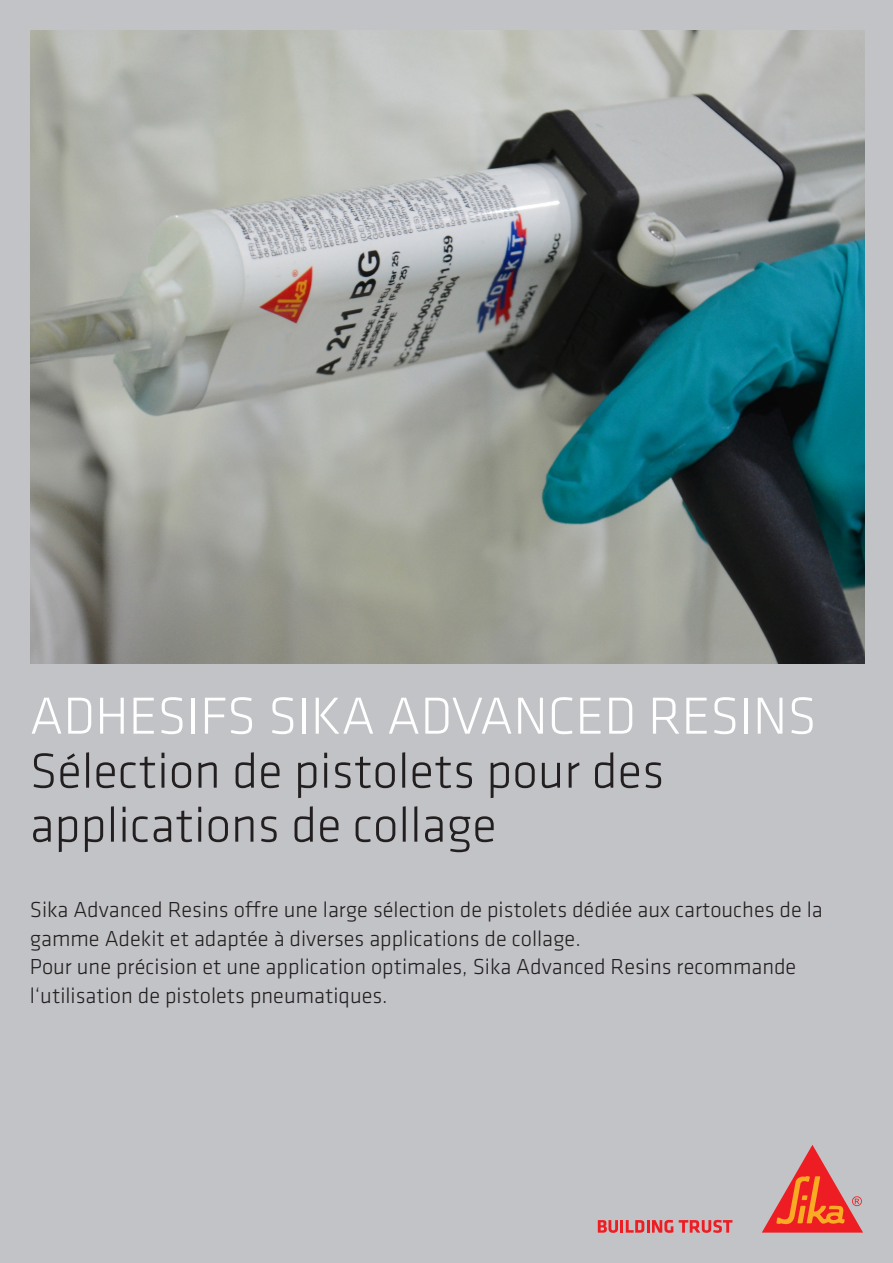
<style>
.page{position:relative;width:893px;height:1263px;background:#c2c3c6}
.page>*{position:absolute;margin:0;border:0;box-sizing:border-box;transform-origin:0 0}
.Head{font:300 54px "Klavika";color:#fff}
.Head-2{font:300 51px "Klavika";color:#231f20}
.Überschrift{font:300 22.5px "Klavika";color:#231f20}
</style>
<div class="page">
<svg style="left:598px;top:1220px;width:75px;height:13px"></svg>
<svg style="left:679px;top:1220px;width:53px;height:13px"></svg>
<svg style="left:762px;top:1145px;width:101px;height:87px"></svg>
<img style="left:31px;top:30px;width:833px;height:634px">
<p class="Head" style="left:30px;top:683px;width:788px">ADHESIFS SIKA ADVANCED RESINS</p>
<p class="Head-2" style="left:30px;top:740px;width:636px">Sélection de pistolets pour des</p>
<p class="Head-2" style="left:30px;top:794px;width:468px">applications de collage</p>
<p class="Überschrift" style="left:30px;top:896px;width:795px">Sika Advanced Resins offre une large sélection de pistolets dédiée aux cartouches de la</p>
<p class="Überschrift" style="left:30px;top:925px;width:553px">gamme Adekit et adaptée à diverses applications de collage.</p>
<p class="Überschrift" style="left:30px;top:953px;width:768px">Pour une précision et une application optimales, Sika Advanced Resins recommande</p>
<p class="Überschrift" style="left:30px;top:982px;width:359px">l‘utilisation de pistolets pneumatiques.</p>
</div>
